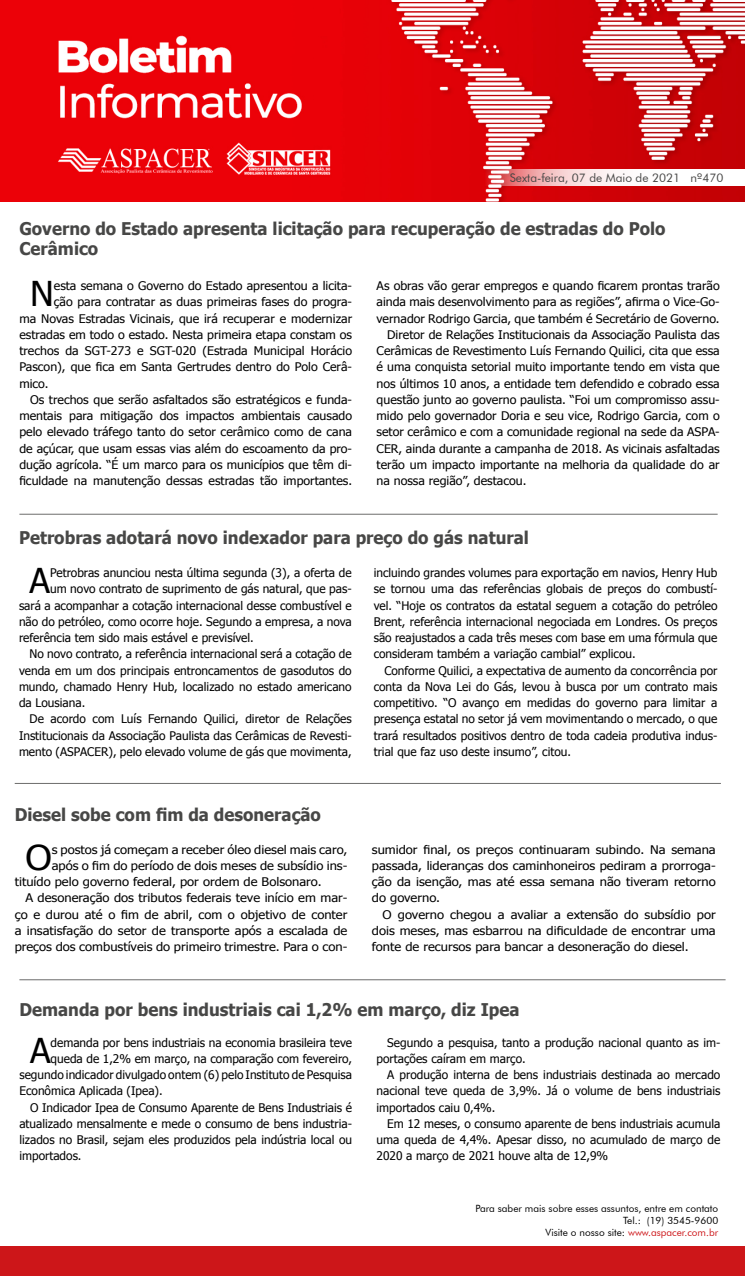
<style>
.page{position:relative;width:745px;height:1276px;background:#fff}
.page>*{position:absolute;margin:0;border:0;box-sizing:border-box;transform-origin:0 0}
.t1{font:34.25px "Tahoma";color:#000}
.t2{font:34.25px "Tahoma";color:#000;scale:1.04 1}
.t3{font:34.25px "Tahoma";color:#000;scale:1.09 1}
.t4{font:700 17.5px/20px "Tahoma";color:#474746;scale:.96 1}
.t5{font:11.88px/16.2px "Tahoma";color:#000;text-align:justify}
.t6{font:11.88px "Tahoma";color:#000;scale:1.04 1}
.t7{font:11.88px/16.2px "Tahoma";color:#000;text-align:justify;scale:1.09 1}
.t8{font:11.88px "Futura BT";color:#474746}
.t9{font:10px/12px "Futura BT";color:#000;text-align:right}
.s1{color:#cd1619}
</style>
<div class="page">
<img style="left:0;top:0;width:744px;height:201px">
<svg style="left:483px;top:169px;width:261px;height:16px"></svg>
<hr style="left:19px;top:514px;width:698px;height:1px;background:#474746">
<hr style="left:19px;top:979px;width:706px;height:1px;background:#474746">
<div style="left:0;top:1246px;width:744px;height:30px;background:#cd1619"></div>
<hr style="left:15px;top:783px;width:705px;height:1px;background:#474746">
<p class="t8" style="left:509px;top:170px;width:215px">Sexta-feira, 07 de Maio de 2021 nº470</p>
<h2 class="t4" style="left:19px;top:218px;width:674px">Governo do Estado apresenta licitação para recuperação de estradas do Polo<br>Cerâmico</h2>
<p class="t6" style="left:376px;top:278px;width:331px">As obras vão gerar empregos e quando ficarem prontas trarão</p>
<p class="t6" style="left:376px;top:294px;width:331px">ainda mais desenvolvimento para as regiões”, afirma o Vice-Go-</p>
<p class="t6" style="left:376px;top:310px;width:331px">vernador Rodrigo Garcia, que também é Secretário de Governo.</p>
<p class="t6" style="left:387px;top:327px;width:321px">Diretor de Relações Institucionais da Associação Paulista das</p>
<p class="t6" style="left:376px;top:343px;width:331px">Cerâmicas de Revestimento Luís Fernando Quilici, cita que essa</p>
<p class="t6" style="left:376px;top:359px;width:331px">é uma conquista setorial muito importante tendo em vista que</p>
<p class="t6" style="left:376px;top:375px;width:331px">nos últimos 10 anos, a entidade tem defendido e cobrado essa</p>
<p class="t6" style="left:376px;top:392px;width:331px">questão junto ao governo paulista. “Foi um compromisso assu-</p>
<p class="t6" style="left:376px;top:408px;width:331px">mido pelo governador Doria e seu vice, Rodrigo Garcia, com o</p>
<p class="t6" style="left:376px;top:424px;width:331px">setor cerâmico e com a comunidade regional na sede da ASPA-</p>
<p class="t6" style="left:376px;top:440px;width:331px">CER, ainda durante a campanha de 2018. As vicinais asfaltadas</p>
<p class="t6" style="left:376px;top:457px;width:331px">terão um impacto importante na melhoria da qualidade do ar</p>
<p class="t6" style="left:376px;top:473px;width:145px">na nossa região”, destacou.</p>
<h1 class="t2" style="left:30px;top:271px;width:24px">N</h1>
<p class="t6" style="left:54px;top:278px;width:288px">esta semana o Governo do Estado apresentou a licita-</p>
<p class="t6" style="left:54px;top:294px;width:288px">ção para contratar as duas primeiras fases do progra-</p>
<p class="t6" style="left:19px;top:310px;width:321px">ma Novas Estradas Vicinais, que irá recuperar e modernizar</p>
<p class="t6" style="left:19px;top:327px;width:321px">estradas em todo o estado. Nesta primeira etapa constam os</p>
<p class="t6" style="left:19px;top:343px;width:321px">trechos da SGT-273 e SGT-020 (Estrada Municipal Horácio</p>
<p class="t6" style="left:19px;top:359px;width:321px">Pascon), que fica em Santa Gertrudes dentro do Polo Cerâ-</p>
<p class="t6" style="left:19px;top:375px;width:30px">mico.</p>
<p class="t6" style="left:30px;top:392px;width:311px">Os trechos que serão asfaltados são estratégicos e funda-</p>
<p class="t6" style="left:19px;top:408px;width:321px">mentais para mitigação dos impactos ambientais causado</p>
<p class="t6" style="left:19px;top:424px;width:321px">pelo elevado tráfego tanto do setor cerâmico como de cana</p>
<p class="t6" style="left:19px;top:440px;width:321px">de açúcar, que usam essas vias além do escoamento da pro-</p>
<p class="t6" style="left:19px;top:457px;width:321px">dução agrícola. “É um marco para os municípios que têm di-</p>
<p class="t6" style="left:19px;top:473px;width:321px">ficuldade na manutenção dessas estradas tão importantes.</p>
<h2 class="t4" style="left:19px;top:527px;width:532px">Petrobras adotará novo indexador para preço do gás natural</h2>
<h1 class="t1" style="left:30px;top:558px;width:22px">A</h1>
<p class="t5" style="left:50px;top:564px;width:303px">Petrobras anunciou nesta última segunda (3), a oferta de</p>
<p class="t5" style="left:373px;top:564px;width:345px">incluindo grandes volumes para exportação em navios, Henry Hub se tornou uma das referências globais de preços do combustí&shy;vel. “Hoje os contratos da estatal seguem a cotação do petróleo Brent, referência internacional negociada em Londres. Os preços são reajustados a cada três meses com base em uma fórmula que consideram também a variação cambial” explicou.</p>
<p class="t5" style="left:373px;top:661px;width:345px;text-indent:11px">Conforme Quilici, a expectativa de aumento da concorrência por conta da Nova Lei do Gás, levou à busca por um contrato mais competitivo. “O avanço em medidas do governo para limitar a presença estatal no setor já vem movimentando o mercado, o que trará resultados positivos dentro de toda cadeia produtiva indus&shy;trial que faz uso deste insumo”, citou.</p>
<p class="t5" style="left:50px;top:580px;width:303px">um novo contrato de suprimento de gás natural, que pas-</p>
<p class="t5" style="left:19px;top:596px;width:334px">sará a acompanhar a cotação internacional desse combustível e</p>
<p class="t5" style="left:19px;top:613px;width:334px">não do petróleo, como ocorre hoje. Segundo a empresa, a nova</p>
<p class="t5" style="left:19px;top:629px;width:236px">referência tem sido mais estável e previsível.</p>
<p class="t5" style="left:30px;top:645px;width:323px">No novo contrato, a referência internacional será a cotação de</p>
<p class="t5" style="left:19px;top:661px;width:334px">venda em um dos principais entroncamentos de gasodutos do</p>
<p class="t5" style="left:19px;top:678px;width:334px">mundo, chamado Henry Hub, localizado no estado americano</p>
<p class="t5" style="left:19px;top:694px;width:68px">da Lousiana.</p>
<p class="t5" style="left:30px;top:710px;width:323px">De acordo com Luís Fernando Quilici, diretor de Relações</p>
<p class="t5" style="left:19px;top:726px;width:334px">Institucionais da Associação Paulista das Cerâmicas de Revesti-</p>
<p class="t5" style="left:19px;top:743px;width:334px">mento (ASPACER), pelo elevado volume de gás que movimenta,</p>
<h2 class="t4" style="left:15px;top:803px;width:320px">Diesel sobe com fim da desoneração</h2>
<h1 class="t3" style="left:25px;top:834px;width:26px">O</h1>
<p class="t7" style="left:52px;top:840px;width:272px">s postos já começam a receber óleo diesel mais caro,</p>
<p class="t7" style="left:52px;top:857px;width:272px">após o fim do período de dois meses de subsídio ins-</p>
<p class="t7" style="left:15px;top:873px;width:283px">tituído pelo governo federal, por ordem de Bolsonaro.</p>
<p class="t7" style="left:25px;top:889px;width:297px">A desoneração dos tributos federais teve início em mar-</p>
<p class="t7" style="left:15px;top:905px;width:306px">ço e durou até o fim de abril, com o objetivo de conter</p>
<p class="t7" style="left:15px;top:922px;width:306px">a insatisfação do setor de transporte após a escalada de</p>
<p class="t7" style="left:15px;top:938px;width:306px">preços dos combustíveis do primeiro trimestre. Para o con-</p>
<p class="t7" style="left:371px;top:840px;width:317px">sumidor final, os preços continuaram subindo. Na semana passada, lideranças dos caminhoneiros pediram a prorroga&shy;ção da isenção, mas até essa semana não tiveram retorno do governo.</p>
<p class="t7" style="left:371px;top:905px;width:317px;text-indent:11px">O governo chegou a avaliar a extensão do subsídio por dois meses, mas esbarrou na dificuldade de encontrar uma fonte de recursos para bancar a desoneração do diesel.</p>
<h2 class="t4" style="left:19px;top:998px;width:522px">Demanda por bens industriais cai 1,2% em março, diz Ipea</h2>
<p class="t5" style="left:376px;top:1033px;width:345px;text-indent:11px">Segundo a pesquisa, tanto a produção nacional quanto as im&shy;portações caíram em março.</p>
<p class="t5" style="left:376px;top:1066px;width:345px;text-indent:11px">A produção interna de bens industriais destinada ao mercado nacional teve queda de 3,9%. Já o volume de bens industriais importados caiu 0,4%.</p>
<p class="t5" style="left:376px;top:1115px;width:345px;text-indent:11px">Em 12 meses, o consumo aparente de bens industriais acumula uma queda de 4,4%. Apesar disso, no acumulado de março de 2020 a março de 2021 houve alta de 12,9%</p>
<h1 class="t1" style="left:30px;top:1027px;width:22px">A</h1>
<p class="t5" style="left:51px;top:1033px;width:303px">demanda por bens industriais na economia brasileira teve</p>
<p class="t5" style="left:51px;top:1050px;width:303px">queda de 1,2% em março, na comparação com fevereiro,</p>
<p class="t5" style="left:19px;top:1066px;width:334px">segundo indicador divulgado ontem (6) pelo Instituto de Pesquisa</p>
<p class="t5" style="left:19px;top:1082px;width:145px">Econômica Aplicada (Ipea).</p>
<p class="t5" style="left:30px;top:1098px;width:323px">O Indicador Ipea de Consumo Aparente de Bens Industriais é</p>
<p class="t5" style="left:19px;top:1115px;width:334px">atualizado mensalmente e mede o consumo de bens industria-</p>
<p class="t5" style="left:19px;top:1131px;width:334px">lizados no Brasil, sejam eles produzidos pela indústria local ou</p>
<p class="t5" style="left:19px;top:1147px;width:64px">importados.</p>
<p class="t9" style="left:475px;top:1202px;width:244px">Para saber mais sobre esses assuntos, entre em contato<br>Tel.: (19) 3545-9600<br>Visite o nosso site: <span class="s1">www.aspacer.com.br</span></p>
</div>
